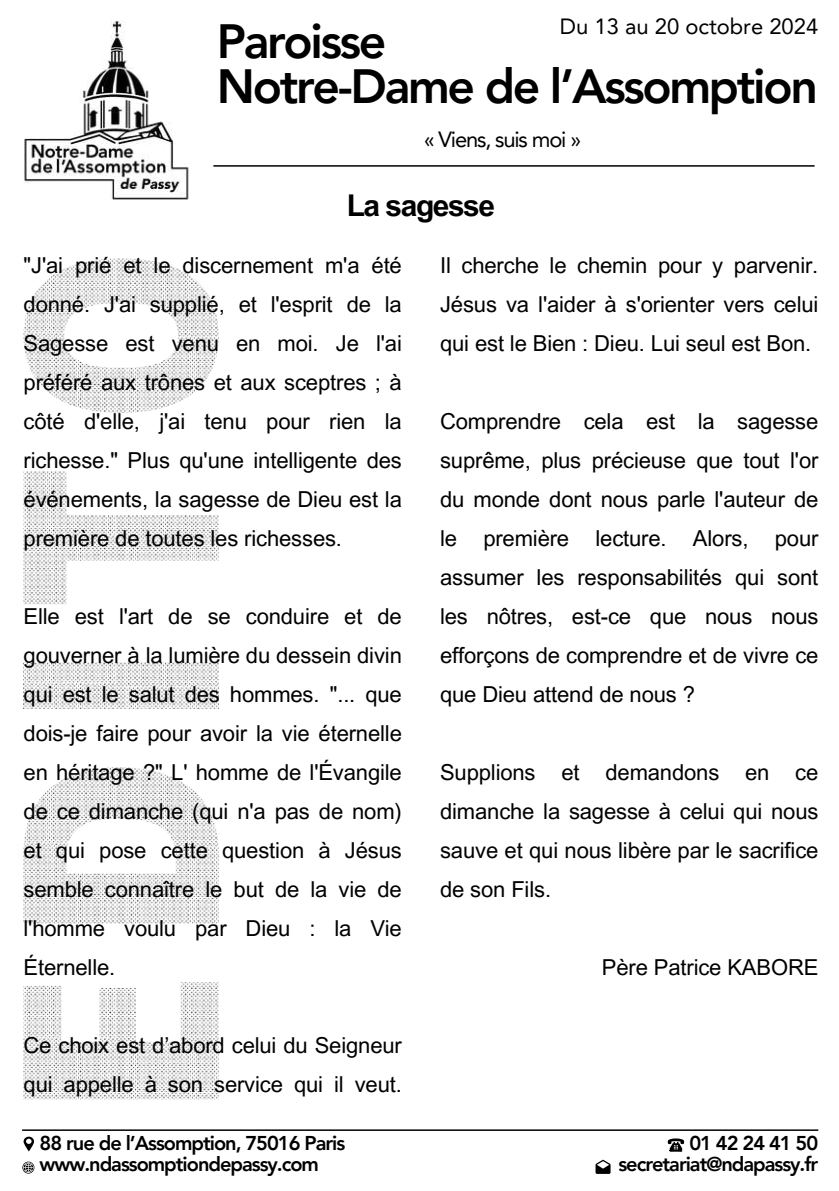
<style>
.page{position:relative;width:839px;height:1191px;background:#fff}
.page>*{position:absolute;margin:0;border:0;box-sizing:border-box;transform-origin:0 0}
.t1{font:800 48px/45px "Avenir LT Pro";letter-spacing:-.05em;color:#000}
.t2{font:700 30px "Arial MT Pro";letter-spacing:-.05em;color:#000}
.t3{font:22px/39px "Arial MT Pro";letter-spacing:-.005em;color:#000;text-align:justify}
.t4{font:22px "Avenir LT Pro";color:#000}
.t5{font:22px "Avenir LT Pro";letter-spacing:-.055em;color:#000}
.t6{font:800 20px/21px "Avenir LT Pro";letter-spacing:-.05em;color:#000;text-align:right}
</style>
<div class="page">
<img style="left:24px;top:20px;width:165px;height:180px">
<hr style="left:213px;top:165px;width:601px;height:2px;background:#000">
<svg style="left:667px;top:1138px;width:17px;height:14px"></svg>
<svg style="left:595px;top:1160px;width:15px;height:14px"></svg>
<svg style="left:24px;top:1137px;width:10px;height:14px"></svg>
<svg style="left:22px;top:1162px;width:12px;height:12px"></svg>
<img style="left:24px;top:982px;width:194px;height:117px">
<img style="left:24px;top:767px;width:195px;height:156px">
<img style="left:24px;top:663px;width:195px;height:46px">
<img style="left:24px;top:471px;width:194px;height:133px">
<img style="left:24px;top:258px;width:194px;height:155px">
<hr style="left:22px;top:1129px;width:796px;height:2px;background:#000">
<p class="t4" style="left:559px;top:18px;width:260px">Du 13 au 20 octobre 2024</p>
<h1 class="t1" style="left:217px;top:23px;width:602px">Paroisse<br>Notre-Dame de l’Assomption</h1>
<p class="t5" style="left:424px;top:130px;width:159px">« Viens, suis moi »</p>
<h2 class="t2" style="left:346px;top:194px;width:150px">La sagesse</h2>
<p class="t3" style="left:24px;top:248px;width:380px">"J'ai prié et le discernement m'a été donné. J'ai supplié, et l'esprit de la Sagesse est venu en moi. Je l'ai préféré aux trônes et aux sceptres ; à côté d'elle, j'ai tenu pour rien la richesse." Plus qu'une intelligente des événements, la sagesse de Dieu est la première de toutes les richesses.</p>
<p class="t3" style="left:24px;top:599px;width:380px">Elle est l'art de se conduire et de gouverner à la lumière du dessein divin qui est le salut des hommes. "... que dois-je faire pour avoir la vie éternelle en héritage ?" L' homme de l'Évangile de ce dimanche (qui n'a pas de nom) et qui pose cette question à Jésus semble connaître le but de la vie de l'homme voulu par Dieu : la Vie Éternelle.</p>
<p class="t3" style="left:24px;top:1028px;width:380px">Ce choix est d’abord celui du Seigneur qui appelle à son service qui il veut.</p>
<p class="t6" style="left:40px;top:1134px;width:307px;text-align:left">88 rue de l’Assomption, 75016 Paris www.ndassomptiondepassy.com</p>
<p class="t3" style="left:440px;top:248px;width:380px">Il cherche le chemin pour y parvenir.<br>Jésus va l'aider à s'orienter vers celui qui est le Bien : Dieu. Lui seul est Bon.</p>
<p class="t3" style="left:440px;top:404px;width:380px">Comprendre cela est la sagesse suprême, plus précieuse que tout l'or du monde dont nous parle l'auteur de le première lecture. Alors, pour assumer les responsabilités qui sont les nôtres, est-ce que nous nous efforçons de comprendre et de vivre ce que Dieu attend de nous ?</p>
<p class="t3" style="left:440px;top:755px;width:380px">Supplions et demandons en ce dimanche la sagesse à celui qui nous sauve et qui nous libère par le sacrifice de son Fils.</p>
<p class="t3" style="left:602px;top:950px;width:218px">Père Patrice KABORE</p>
<p class="t6" style="left:618px;top:1134px;width:201px">01 42 24 41 50 secretariat@ndapassy.fr</p>
</div>
